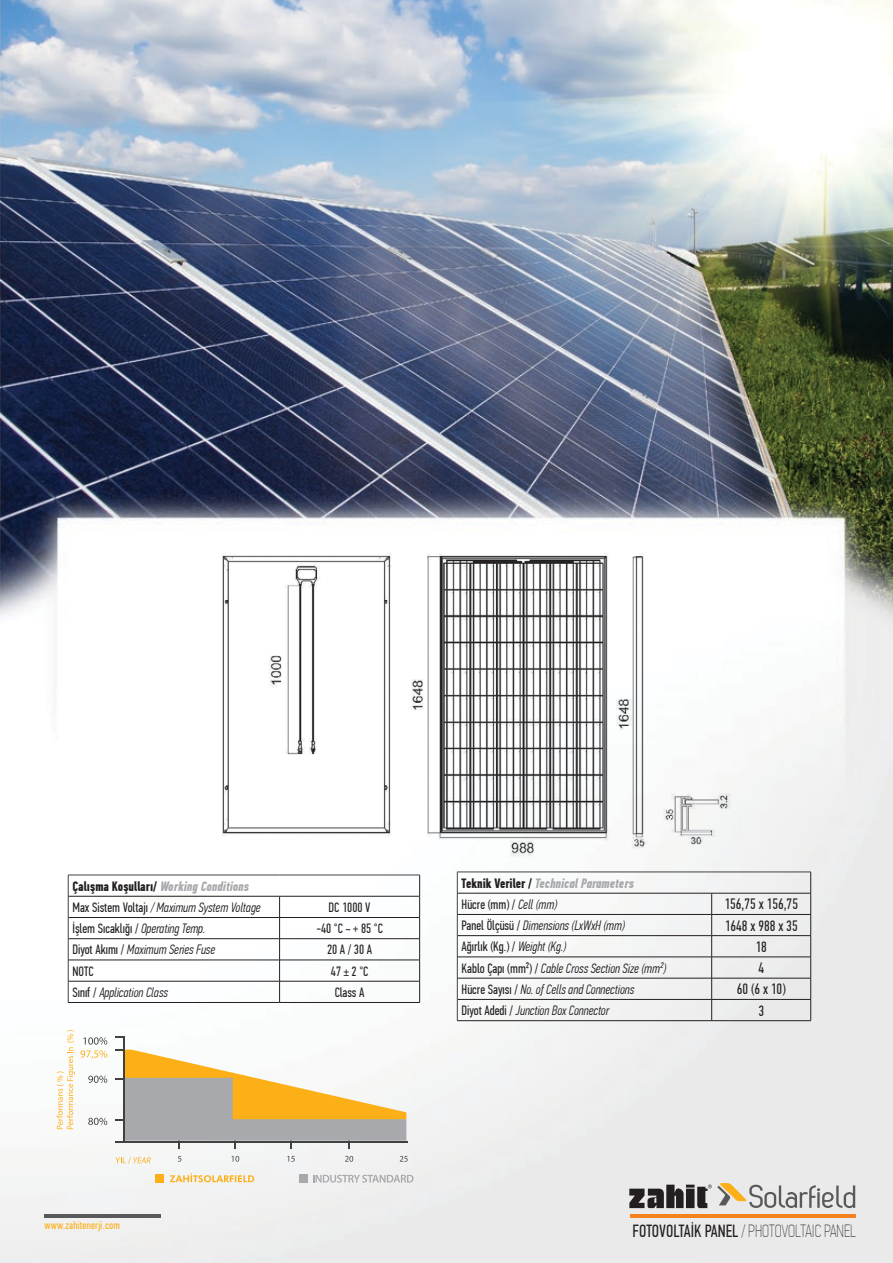
<style>
.page{position:relative;width:893px;height:1263px;background:#fff}
.page>*{position:absolute;margin:0;border:0;box-sizing:border-box;transform-origin:0 0}
.t1{font:17.55px "PF Din Text Comp Pro X Thin";color:#231f20}
.t2{font:15px "PF Din Text Comp Pro";color:#231f20}
.t3{font:italic 300 13.5px/21.3px "PF Din Text Comp Pro";color:#231f20}
.t4{font:13.5px "PF Din Text Comp Pro";color:#231f20}
.t5{font:italic 700 13.5px/21.3px "PF Din Text Comp Pro";color:#a7a9ac}
.t6{font:11.1px "PF Din Text Comp Pro";letter-spacing:.02em;color:#fcaf17}
.s1{font-weight:700;font-style:normal}
.s2{font-weight:700;color:#a7a9ac}
.s3{font-weight:400;font-style:normal}
.s4{font-style:normal;color:#231f20}
.s5{font-weight:400;font-style:normal;color:#231f20}
.s6{font-weight:300;color:#231f20}
.s7{font-weight:300;font-style:italic}
.s8{font-family:"PF Din Text Comp Pro"}
</style>
<div class="page">
<img style="left:0;top:0;width:893px;height:1263px">
<hr style="left:68px;top:875px;width:212px;height:1px;background:#414142">
<hr style="left:280px;top:875px;width:140px;height:1px;background:#414142">
<svg style="left:68px;top:875px;width:1px;height:127px"></svg>
<hr style="left:68px;top:896px;width:212px;height:1px;background:#231f20">
<hr style="left:280px;top:896px;width:140px;height:1px;background:#231f20">
<hr style="left:68px;top:917px;width:212px;height:1px;background:#231f20">
<hr style="left:280px;top:917px;width:140px;height:1px;background:#231f20">
<hr style="left:68px;top:938px;width:212px;height:1px;background:#231f20">
<hr style="left:280px;top:938px;width:140px;height:1px;background:#231f20">
<hr style="left:68px;top:960px;width:212px;height:1px;background:#231f20">
<hr style="left:280px;top:960px;width:140px;height:1px;background:#231f20">
<hr style="left:68px;top:981px;width:212px;height:1px;background:#231f20">
<hr style="left:280px;top:981px;width:140px;height:1px;background:#231f20">
<svg style="left:279px;top:896px;width:1px;height:106px"></svg>
<svg style="left:419px;top:875px;width:1px;height:127px"></svg>
<hr style="left:68px;top:1002px;width:212px;height:1px;background:#231f20">
<hr style="left:280px;top:1002px;width:140px;height:1px;background:#231f20">
<hr style="left:457px;top:872px;width:255px;height:1px;background:#414142">
<hr style="left:712px;top:872px;width:99px;height:1px;background:#414142">
<svg style="left:457px;top:872px;width:1px;height:148px"></svg>
<hr style="left:457px;top:893px;width:255px;height:1px;background:#231f20">
<hr style="left:712px;top:893px;width:99px;height:1px;background:#231f20">
<hr style="left:457px;top:914px;width:255px;height:1px;background:#231f20">
<hr style="left:712px;top:914px;width:99px;height:1px;background:#231f20">
<hr style="left:457px;top:935px;width:255px;height:1px;background:#231f20">
<hr style="left:712px;top:935px;width:99px;height:1px;background:#231f20">
<hr style="left:457px;top:957px;width:255px;height:1px;background:#231f20">
<hr style="left:712px;top:957px;width:99px;height:1px;background:#231f20">
<hr style="left:457px;top:978px;width:255px;height:1px;background:#231f20">
<hr style="left:712px;top:978px;width:99px;height:1px;background:#231f20">
<hr style="left:457px;top:999px;width:255px;height:1px;background:#231f20">
<hr style="left:712px;top:999px;width:99px;height:1px;background:#231f20">
<svg style="left:711px;top:893px;width:1px;height:127px"></svg>
<svg style="left:810px;top:872px;width:1px;height:148px"></svg>
<hr style="left:457px;top:1020px;width:255px;height:1px;background:#231f20">
<hr style="left:712px;top:1020px;width:99px;height:1px;background:#231f20">
<img style="left:144px;top:535px;width:629px;height:323px">
<svg style="left:115px;top:1157px;width:36px;height:6px"></svg>
<svg style="left:313px;top:1175px;width:100px;height:7px"></svg>
<div style="left:299px;top:1174px;width:9px;height:9px;background:#a7a9ac"></div>
<div style="left:155px;top:1174px;width:9px;height:9px;background:#fcaf17"></div>
<svg style="left:56px;top:1030px;width:51px;height:99px"></svg>
<svg style="left:178px;top:1156px;width:3px;height:6px"></svg>
<svg style="left:232px;top:1156px;width:7px;height:6px"></svg>
<svg style="left:287px;top:1156px;width:8px;height:6px"></svg>
<svg style="left:345px;top:1156px;width:8px;height:6px"></svg>
<svg style="left:400px;top:1156px;width:8px;height:6px"></svg>
<hr style="left:115px;top:1141px;width:293px;height:1px;background:#414142">
<svg style="left:115px;top:1036px;width:8px;height:2px"></svg>
<svg style="left:115px;top:1049px;width:291px;height:100px"></svg>
<hr style="left:123px;top:1036px;width:2px;height:105px;background:#414142">
<svg style="left:170px;top:1173px;width:84px;height:9px"></svg>
<hr style="left:44px;top:1214px;width:117px;height:3px;background:#58595b">
<svg style="left:629px;top:1183px;width:226px;height:25px;background:#a8a4a0"></svg>
<hr style="left:630px;top:1214px;width:226px;height:3px;background:#f5821f">
<p class="t3" style="left:72px;top:875px;width:190px"><span class="s1">Çalışma Koşulları/</span> <span class="s2">Working Conditions<br></span><span class="s3">Max Sistem Voltajı</span> / Maximum System Voltage</p>
<p class="t4" style="left:329px;top:900px;width:44px">DC 1000 V</p>
<p class="t5" style="left:462px;top:872px;width:174px"><span class="s4">Teknik Veriler /</span> Technical Parameters<br><span class="s5">Hücre (mm) /</span> <span class="s6">Cell (mm)</span></p>
<p class="t2" style="left:724px;top:896px;width:75px">156,75 x 156,75</p>
<p class="t4" style="left:72px;top:921px;width:134px">İşlem Sıcaklığı / <span class="s7">Operating Temp.</span></p>
<p class="t4" style="left:316px;top:921px;width:68px">-40 °C ~ + 85 °C</p>
<p class="t3" style="left:72px;top:939px;width:144px"><span class="s3">Diyot Akımı /</span> Maximum Series Fuse</p>
<p class="t4" style="left:327px;top:942px;width:47px">20 A / 30 A</p>
<p class="t4" style="left:72px;top:963px;width:23px">NOTC</p>
<p class="t4" style="left:331px;top:963px;width:39px">47 ± 2 °C</p>
<p class="t3" style="left:72px;top:982px;width:97px"><span class="s3">Sınıf /</span> Application Class</p>
<p class="t4" style="left:335px;top:984px;width:31px">Class A</p>
<p class="t3" style="left:462px;top:915px;width:165px"><span class="s3">Panel Ölçüsü /</span> Dimensions (LxWxH (mm)</p>
<p class="t2" style="left:725px;top:917px;width:74px">1648 x 988 x 35</p>
<p class="t4" style="left:462px;top:939px;width:106px">Ağırlık (Kg.) / <span class="s7">Weight (Kg.)</span></p>
<p class="t2" style="left:755px;top:938px;width:13px">18</p>
<p class="t3" style="left:462px;top:957px;width:206px"><span class="s3">Kablo Çapı (mm²) /</span> Cable Cross Section Size (mm²)</p>
<p class="t2" style="left:758px;top:959px;width:7px">4</p>
<p class="t3" style="left:462px;top:978px;width:174px"><span class="s3">Hücre Sayısı /</span> No. of Cells and Connections</p>
<p class="t2" style="left:737px;top:981px;width:50px">60 (6 x 10)</p>
<p class="t3" style="left:462px;top:1000px;width:149px"><span class="s3">Diyot Adedi /</span> Junction Box Connector</p>
<p class="t2" style="left:758px;top:1002px;width:7px">3</p>
<p class="t6" style="left:44px;top:1218px;width:77px">www.zahitenerji.com</p>
<p class="t1" style="left:633px;top:1221px;width:225px"><span class="s8">FOTOVOLTAİK PANEL</span> / PHOTOVOLTAIC PANEL</p>
</div>
